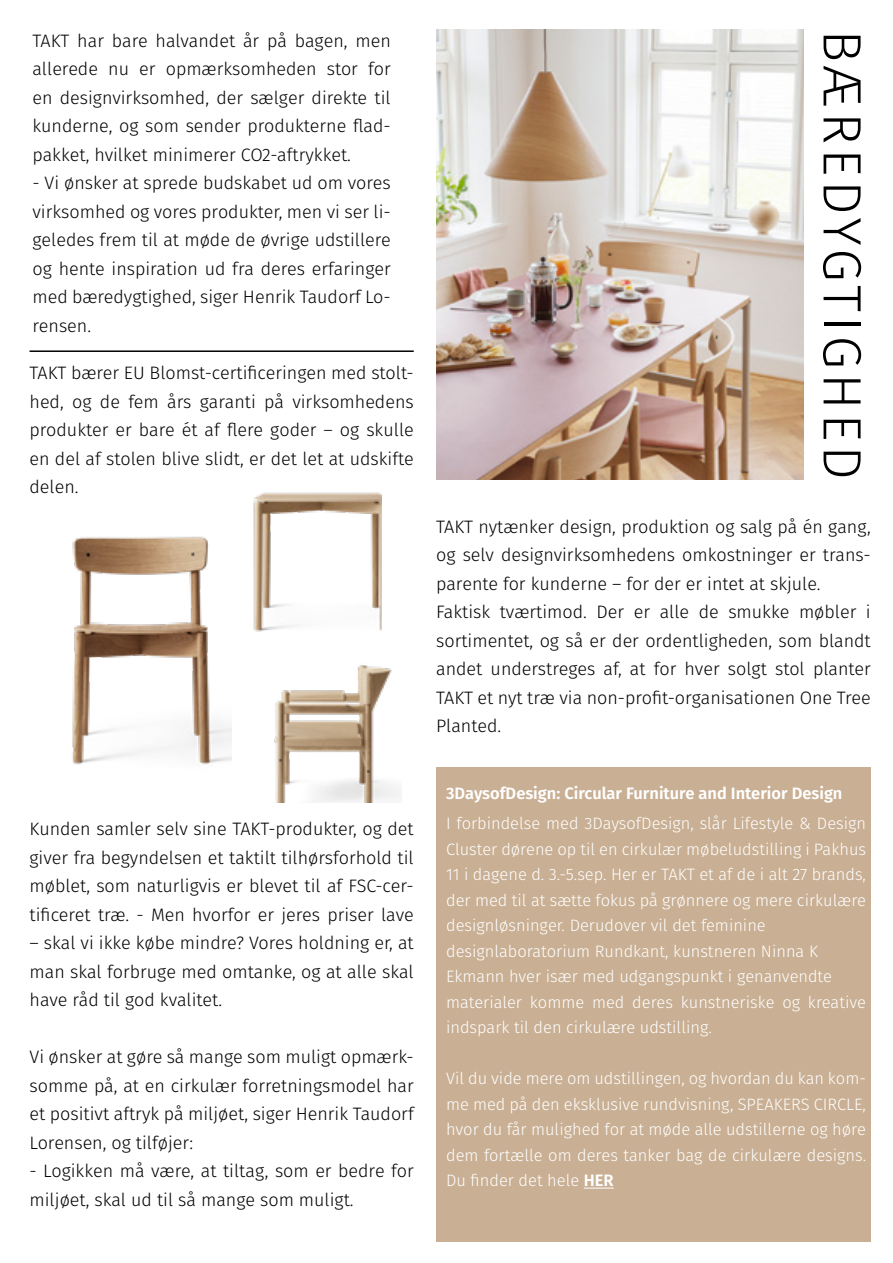
<style>
.page{position:relative;width:893px;height:1263px;background:#fff}
.page>*{position:absolute;margin:0;border:0;box-sizing:border-box;transform-origin:0 0}
.t1{font:300 54px "Fira Sans";letter-spacing:.08em;color:#000}
.t2{font:300 18px/28.5px "Fira Sans";color:#000;text-align:justify}
.t3{font:300 16.5px/25.5px "Fira Sans";color:#fff}
.t4{font:600 16.5px "Fira Sans";color:#fff}
.s1{font-weight:600}
</style>
<div class="page">
<img style="left:72px;top:536px;width:159px;height:229px">
<img style="left:226px;top:492px;width:155px;height:139px">
<img style="left:274px;top:665px;width:127px;height:137px">
<div style="left:436px;top:767px;width:435px;height:475px;background:#c9af93"></div>
<hr style="left:584px;top:1188px;width:30px;height:1px;background:#fff">
<img style="left:437px;top:30px;width:367px;height:450px">
<hr style="left:30px;top:350px;width:384px;height:2px;background:#000">
<p class="t2" style="left:33px;top:26px;width:360px">TAKT har bare halvandet år på bagen, men allerede nu er opmærksomheden stor for en designvirksomhed, der sælger direkte til kunderne, og som sender produkterne flad&shy;pakket, hvilket minimerer CO2-aftrykket.</p>
<p class="t2" style="left:33px;top:168px;width:360px">- Vi ønsker at sprede budskabet ud om vores virksomhed og vores produkter, men vi ser li&shy;geledes frem til at møde de øvrige udstillere og hente inspiration ud fra deres erfaringer med bæredygtighed, siger Henrik Taudorf Lo&shy;rensen.</p>
<p class="t2" style="left:30px;top:359px;width:386px">TAKT bærer EU Blomst-certificeringen med stolt&shy;hed, og de fem års garanti på virksomhedens produkter er bare ét af flere goder – og skulle en del af stolen blive slidt, er det let at udskifte delen.</p>
<p class="t2" style="left:30px;top:815px;width:386px">Kunden samler selv sine TAKT-produkter, og det giver fra begyndelsen et taktilt tilhørsforhold til møblet, som naturligvis er blevet til af FSC-cer&shy;tificeret træ. - Men hvorfor er jeres priser lave</p>
<p class="t2" style="left:30px;top:929px;width:386px">– skal vi ikke købe mindre? Vores holdning er, at man skal forbruge med omtanke, og at alle skal have råd til god kvalitet.</p>
<p class="t2" style="left:30px;top:1043px;width:386px">Vi ønsker at gøre så mange som muligt opmærk&shy;somme på, at en cirkulær forretningsmodel har et positivt aftryk på miljøet, siger Henrik Taudorf Lorensen, og tilføjer:</p>
<p class="t2" style="left:30px;top:1157px;width:386px">- Logikken må være, at tiltag, som er bedre for miljøet, skal ud til så mange som muligt.</p>
<h1 class="t1" style="left:881px;top:30px;width:451px;rotate:90deg">BÆREDYGTIGHED</h1>
<p class="t2" style="left:436px;top:512px;width:436px;text-align:left">TAKT nytænker design, produktion og salg på én gang, og selv designvirksomhedens omkostninger er trans&shy;parente for kunderne – for der er intet at skjule.<br>Faktisk tværtimod. Der er alle de smukke møbler i sortimentet, og så er der ordentligheden, som blandt andet understreges af, at for hver solgt stol planter TAKT et nyt træ via non-profit-organisationen One Tree Planted.</p>
<p class="t4" style="left:446px;top:780px;width:398px">3DaysofDesign: Circular Furniture and Interior Design</p>
<p class="t3" style="left:446px;top:811px;width:421px">I forbindelse med 3DaysofDesign, slår Lifestyle &amp; Design Cluster dørene op til en cirkulær møbeludstilling i Pakhus 11 i dagene d. 3.-5.sep. Her er TAKT et af de i alt 27 brands, der med til at sætte fokus på grønnere og mere cirkulære designløsninger. Derudover vil det feminine designlaboratorium Rundkant, kunstneren Ninna K Ekmann hver især med udgangspunkt i genanvendte materialer komme med deres kunstneriske og kreative indspark til den cirkulære udstilling.</p>
<p class="t3" style="left:446px;top:1066px;width:421px;text-align:justify">Vil du vide mere om udstillingen, og hvordan du kan kom&shy;me med på den eksklusive rundvisning, SPEAKERS CIRCLE, hvor du får mulighed for at møde alle udstillerne og høre dem fortælle om deres tanker bag de cirkulære designs.<br>Du finder det hele <span class="s1">HER</span></p>
</div>
